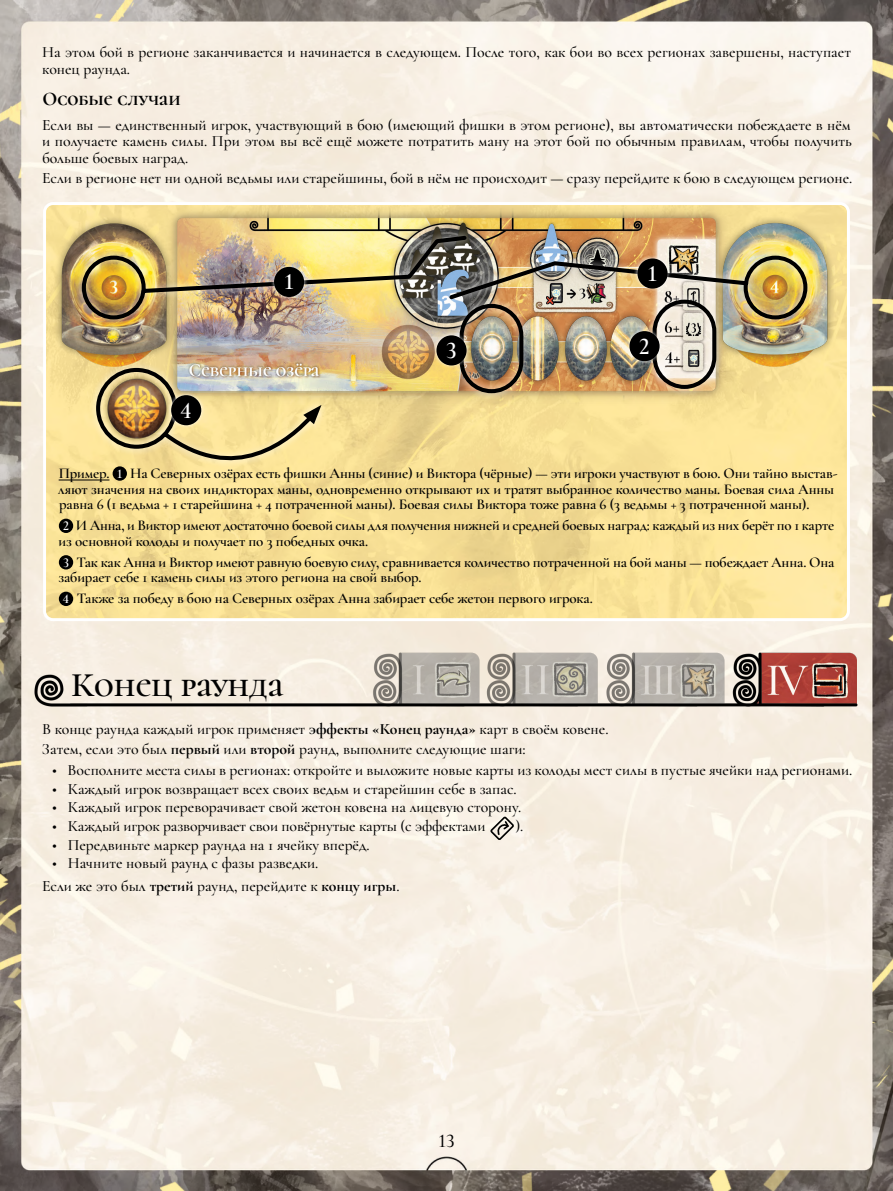
<style>
.page{position:relative;width:893px;height:1191px;background:#fff}
.page>*{position:absolute;margin:0;border:0;box-sizing:border-box;transform-origin:0 0}
.t1{font:600 34.5px "Cormorant Di";color:#000}
.t2{font:600 24px "Cormorant Infant";color:#fff}
.t3{font:700 19.5px "Cormorant Di";color:#000}
.t4{font:500 19.5px "Cormorant Garamond";color:#000}
.t5{font:500 15.75px/16.5px "Cormorant Garamond";color:#000}
.t6{font:600 15px/15.8px "Cormorant Garamond";letter-spacing:-.01em;color:#000}
.s1{font-family:"Cormorant Infant";font-size:13.5px;color:#fff}
.s2{font-weight:700}
</style>
<div class="page">
<img style="left:0;top:0;width:893px;height:1191px">
<img style="left:0;top:618px;width:893px;height:122px">
<svg style="left:489px;top:815px;width:26px;height:26px"></svg>
<img style="left:45px;top:203px;width:803px;height:414px">
<div style="left:43px;top:202px;width:807px;height:419px;border:3px solid #fff;border-radius:9px"></div>
<hr style="left:59px;top:479px;width:50px;height:1px;background:#000">
<div style="left:59px;top:518px;width:14px;height:15px;background:#000;border-radius:50%"></div>
<div style="left:59px;top:555px;width:14px;height:14px;background:#000;border-radius:50%"></div>
<div style="left:59px;top:591px;width:14px;height:15px;background:#000;border-radius:50%"></div>
<img style="left:162px;top:205px;width:568px;height:201px">
<img style="left:532px;top:221px;width:39px;height:12px">
<img style="left:566px;top:327px;width:38px;height:60px">
<img style="left:604px;top:327px;width:41px;height:60px">
<img style="left:531px;top:327px;width:35px;height:60px">
<img style="left:54px;top:215px;width:121px;height:151px">
<img style="left:714px;top:215px;width:121px;height:151px">
<img style="left:444px;top:221px;width:38px;height:12px">
<img style="left:418px;top:225px;width:38px;height:4px">
<div style="left:452px;top:296px;width:79px;height:104px;background:#fff;opacity:.75"></div>
<div style="left:460px;top:304px;width:63px;height:89px;border:4px solid #000;border-radius:30px"></div>
<div style="left:433px;top:332px;width:37px;height:37px;background:#fff;opacity:.75"></div>
<div style="left:436px;top:335px;width:31px;height:30px;background:#000;border-radius:50%"></div>
<div style="left:645px;top:292px;width:79px;height:104px;background:#fff;opacity:.75"></div>
<div style="left:652px;top:300px;width:64px;height:89px;border:4px solid #000;border-radius:30px"></div>
<div style="left:626px;top:328px;width:37px;height:36px;background:#fff;opacity:.75"></div>
<div style="left:629px;top:331px;width:31px;height:30px;background:#000;border-radius:50%"></div>
<div style="left:74px;top:229px;width:400px;height:98px;background:#fff;opacity:.75"></div>
<div style="left:442px;top:248px;width:373px;height:79px;background:#fff;opacity:.75"></div>
<img style="left:80px;top:233px;width:729px;height:88px">
<div style="left:634px;top:255px;width:37px;height:37px;background:#fff;opacity:.75"></div>
<div style="left:637px;top:258px;width:31px;height:30px;background:#000;border-radius:50%"></div>
<div style="left:88px;top:360px;width:240px;height:108px;background:#fff;opacity:.75"></div>
<img style="left:94px;top:366px;width:227px;height:120px">
<div style="left:168px;top:392px;width:37px;height:36px;background:#fff;opacity:.75"></div>
<div style="left:171px;top:395px;width:30px;height:30px;background:#000;border-radius:50%"></div>
<p class="t5" style="left:42px;top:44px;width:810px">На этом бой в регионе заканчивается и начинается в следующем. После того, как бои во всех регионах завершены, наступает конец раунда.</p>
<p class="t3" style="left:43px;top:86px;width:140px">Особые случаи</p>
<p class="t5" style="left:42px;top:116px;width:811px;text-align:justify">Если вы — единственный игрок, участвующий в бою (имеющий фишки в этом регионе), вы автоматически побеждаете в нём и получаете камень силы. При этом вы всё ещё можете потратить ману на этот бой по обычным правилам, чтобы получить больше боевых наград.</p>
<p class="t5" style="left:42px;top:170px;width:812px">Если в регионе нет ни одной ведьмы или старейшины, бой в нём не происходит — сразу перейдите к бою в следующем регионе.</p>
<h2 class="t2" style="left:181px;top:395px;width:13px">4</h2>
<h2 class="t2" style="left:284px;top:267px;width:11px">1</h2>
<h2 class="t2" style="left:648px;top:258px;width:11px">1</h2>
<h2 class="t2" style="left:446px;top:335px;width:12px">3</h2>
<h2 class="t2" style="left:639px;top:331px;width:12px">2</h2>
<p class="t6" style="left:58px;top:465px;width:781px">Пример. <span class="s1">1</span> На Северных озёрах есть фишки Анны (синие) и Виктора (чёрные) — эти игроки участвуют в бою. Они тайно выстав&shy;ляют значения на своих индикторах маны, одновременно открывают их и тратят выбранное количество маны. Боевая сила Анны равна 6 (1 ведьма + 1 старейшина + 4 потраченной маны). Боевая силы Виктора тоже равна 6 (3 ведьмы + 3 потраченной маны).</p>
<p class="t6" style="left:59px;top:517px;width:777px"><span class="s1">2</span> И Анна, и Виктор имеют достаточно боевой силы для получения нижней и средней боевых наград: каждый из них берёт по 1 карте из основной колоды и получает по 3 победных очка.</p>
<p class="t6" style="left:58px;top:554px;width:777px;text-indent:5px"><span class="s1">3</span> Так как Анна и Виктор имеют равную боевую силу, сравнивается количество потраченной на бой маны — побеждает Анна. Она забирает себе 1 камень силы из этого региона на свой выбор.</p>
<p class="t6" style="left:63px;top:590px;width:531px"><span class="s1">4</span> Также за победу в бою на Северных озёрах Анна забирает себе жетон первого игрока.</p>
<h1 class="t1" style="left:71px;top:663px;width:214px">Конец раунда</h1>
<p class="t5" style="left:42px;top:718px;width:568px;line-height:20.7px">В конце раунда каждый игрок применяет <span class="s2">эффекты «Конец раунда»</span> карт в своём ковене.<br>Затем, если это был <span class="s2">первый</span> или <span class="s2">второй</span> раунд, выполните следующие шаги:</p>
<p class="t5" style="left:52px;top:762px;width:802px">• Восполните места силы в регионах: откройте и выложите новые карты из колоды мест силы в пустые ячейки над регионами.</p>
<p class="t5" style="left:52px;top:780px;width:466px">• Каждый игрок возвращает всех своих ведьм и старейшин себе в запас.</p>
<p class="t5" style="left:52px;top:799px;width:471px">• Каждый игрок переворачивает свой жетон ковена на лицевую сторону.</p>
<p class="t5" style="left:52px;top:817px;width:435px">• Каждый игрок разворчивает свои повёрнутые карты (с эффектами</p>
<p class="t5" style="left:515px;top:817px;width:9px">).</p>
<p class="t5" style="left:52px;top:836px;width:319px">• Передвиньте маркер раунда на 1 ячейку вперёд.</p>
<p class="t5" style="left:42px;top:851px;width:359px;line-height:23px;text-indent:10px">• Начните новый раунд с фазы разведки.<br>Если же это был <span class="s2">третий</span> раунд, перейдите к <span class="s2">концу игры</span>.</p>
<p class="t4" style="left:438px;top:1129px;width:18px">13</p>
</div>
